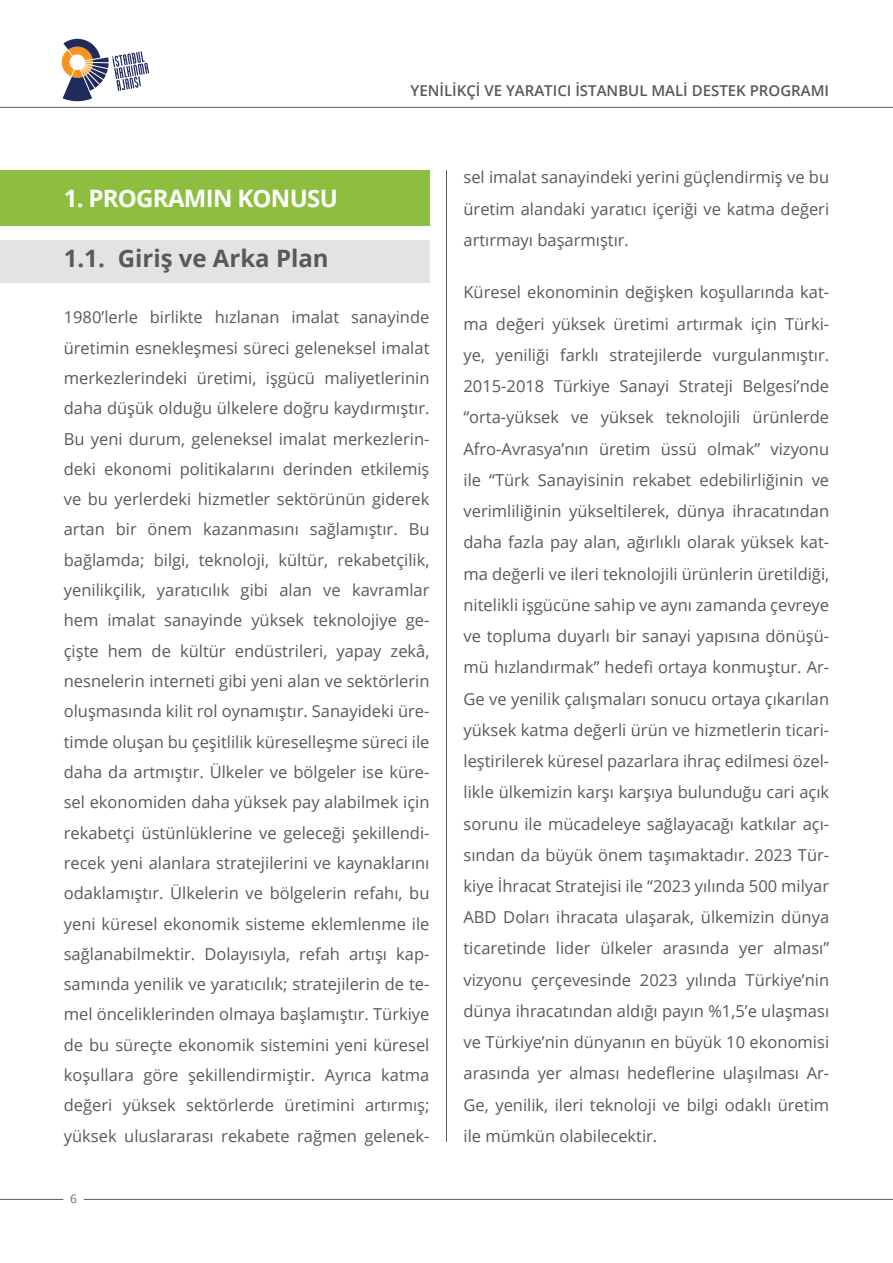
<style>
.page{position:relative;width:893px;height:1263px;background:#fff}
.page>*{position:absolute;margin:0;border:0;box-sizing:border-box;transform-origin:0 0}
.t1{font:700 24px "Open Sans";color:#58595b}
.t2{font:700 24px "Open Sans";letter-spacing:-.03em;color:#fff}
.t3{font:16.5px/31.2px "Open Sans";color:#58595b;text-align:justify}
.t4{font:600 15px "Open Sans";color:#58595b}
.t5{font:12px "Open Sans";color:#6d6e71}
</style>
<div class="page">
<svg style="left:62px;top:39px;width:87px;height:62px"></svg>
<hr style="left:0;top:107px;width:893px;height:1px;background:#58595b">
<hr style="left:84px;top:1199px;width:809px;height:1px;background:#58595b">
<hr style="left:0;top:1199px;width:63px;height:1px;background:#58595b">
<div style="left:0;top:240px;width:429px;height:43px;background:#e2e3e4"></div>
<div style="left:0;top:170px;width:429px;height:55px;background:#8ebe3f"></div>
<hr style="left:446px;top:170px;width:1px;height:972px;background:#58595b">
<p class="t4" style="left:411px;top:80px;width:420px">YENİLİKÇİ VE YARATICI İSTANBUL MALİ DESTEK PROGRAMI</p>
<h1 class="t2" style="left:64px;top:181px;width:276px">1. PROGRAMIN KONUSU</h1>
<h1 class="t1" style="left:64px;top:241px;width:266px">1.1. Giriş ve Arka Plan</h1>
<p class="t3" style="left:64px;top:302px;width:367px;line-height:30.3px">1980’lerle birlikte hızlanan imalat sanayinde üretimin esnekleşmesi süreci geleneksel imalat merkezlerindeki üretimi, işgücü maliyetlerinin daha düşük olduğu ülkelere doğru kaydırmıştır.<br>Bu yeni durum, geleneksel imalat merkezlerin&shy;deki ekonomi politikalarını derinden etkilemiş ve bu yerlerdeki hizmetler sektörünün giderek artan bir önem kazanmasını sağlamıştır. Bu bağlamda; bilgi, teknoloji, kültür, rekabetçilik, yenilikçilik, yaratıcılık gibi alan ve kavramlar hem imalat sanayinde yüksek teknolojiye ge&shy;çişte hem de kültür endüstrileri, yapay zekâ, nesnelerin interneti gibi yeni alan ve sektörlerin oluşmasında kilit rol oynamıştır. Sanayideki üre&shy;timde oluşan bu çeşitlilik küreselleşme süreci ile daha da artmıştır. Ülkeler ve bölgeler ise küre&shy;sel ekonomiden daha yüksek pay alabilmek için rekabetçi üstünlüklerine ve geleceği şekillendi&shy;recek yeni alanlara stratejilerini ve kaynaklarını odaklamıştır. Ülkelerin ve bölgelerin refahı, bu yeni küresel ekonomik sisteme eklemlenme ile sağlanabilmektir. Dolayısıyla, refah artışı kap&shy;samında yenilik ve yaratıcılık; stratejilerin de te&shy;mel önceliklerinden olmaya başlamıştır. Türkiye de bu süreçte ekonomik sistemini yeni küresel koşullara göre şekillendirmiştir. Ayrıca katma değeri yüksek sektörlerde üretimini artırmış; yüksek uluslararası rekabete rağmen gelenek-</p>
<p class="t5" style="left:70px;top:1190px;width:8px">6</p>
<p class="t3" style="left:463px;top:161px;width:367px">sel imalat sanayindeki yerini güçlendirmiş ve bu üretim alandaki yaratıcı içeriği ve katma değeri artırmayı başarmıştır.</p>
<p class="t3" style="left:463px;top:276px;width:367px">Küresel ekonominin değişken koşullarında kat&shy;ma değeri yüksek üretimi artırmak için Türki&shy;ye, yeniliği farklı stratejilerde vurgulanmıştır.<br>2015-2018 Türkiye Sanayi Strateji Belgesi’nde “orta-yüksek ve yüksek teknolojili ürünlerde Afro-Avrasya’nın üretim üssü olmak” vizyonu ile “Türk Sanayisinin rekabet edebilirliğinin ve verimliliğinin yükseltilerek, dünya ihracatından daha fazla pay alan, ağırlıklı olarak yüksek kat&shy;ma değerli ve ileri teknolojili ürünlerin üretildiği, nitelikli işgücüne sahip ve aynı zamanda çevreye ve topluma duyarlı bir sanayi yapısına dönüşü&shy;mü hızlandırmak” hedefi ortaya konmuştur. Ar-Ge ve yenilik çalışmaları sonucu ortaya çıkarılan yüksek katma değerli ürün ve hizmetlerin ticari&shy;leştirilerek küresel pazarlara ihraç edilmesi özel&shy;likle ülkemizin karşı karşıya bulunduğu cari açık sorunu ile mücadeleye sağlayacağı katkılar açı&shy;sından da büyük önem taşımaktadır. 2023 Tür&shy;kiye İhracat Stratejisi ile “2023 yılında 500 milyar ABD Doları ihracata ulaşarak, ülkemizin dünya ticaretinde lider ülkeler arasında yer alması” vizyonu çerçevesinde 2023 yılında Türkiye’nin dünya ihracatından aldığı payın %1,5’e ulaşması ve Türkiye’nin dünyanın en büyük 10 ekonomisi arasında yer alması hedeflerine ulaşılması Ar-Ge, yenilik, ileri teknoloji ve bilgi odaklı üretim ile mümkün olabilecektir.</p>
</div>
